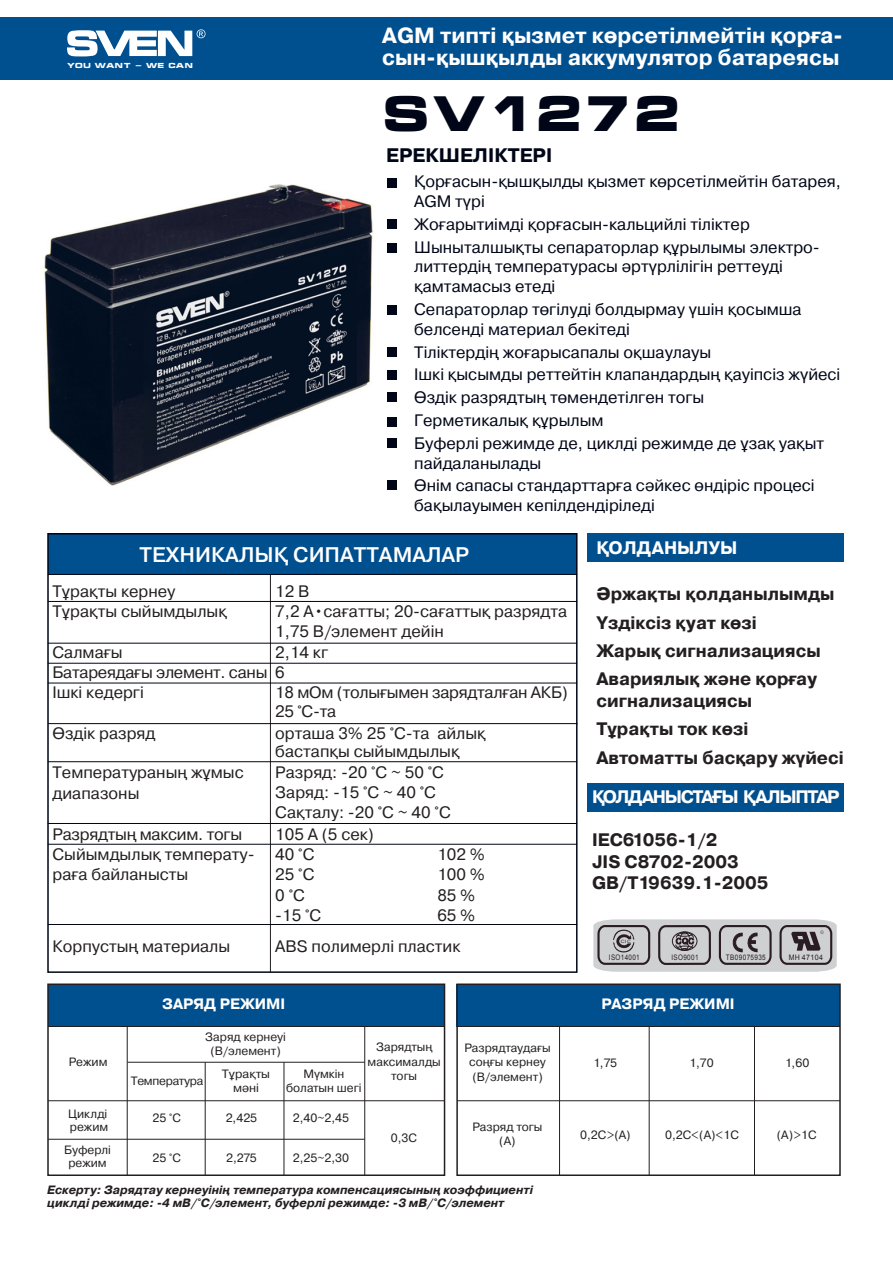
<style>
.page{position:relative;width:893px;height:1263px;background:#fff}
.page>*{position:absolute;margin:0;border:0;box-sizing:border-box;transform-origin:0 0}
.t1{font:700 48.6px "Micra";color:#000617}
.t2{font:700 21.9px/22.6px "Pragmatica";color:#fff}
.t3{font:500 21.15px "Pragmatica";color:#fff}
.t4{font:700 19.5px "Pragmatica";color:#000617}
.t5{font:700 18px/28.3px "Pragmatica";color:#231f20}
.t6{font:700 18px "Pragmatica";letter-spacing:-.075em;color:#fff}
.t7{font:700 18px "Pragmatica";color:#fff}
.t8{font:16.5px/22.8px "Pragmatica";color:#000617}
.t9{font:16.5px/20.2px "Pragmatica";color:#231f20}
.t10{font:700 15px "Pragmatica";color:#fff}
.t11{font:12px/14.4px "Pragmatica";color:#231f20;text-align:center}
.t12{font:italic 700 12px/12.9px "Pragmatica";color:#231f20}
.t13{font:12px "Pragmatica";letter-spacing:-.02em;color:#231f20}
.t14{font:7.65px "Arial";letter-spacing:.055em;color:#2a1d22;scale:.83 1}
.t15{font:7.5px "Arial";letter-spacing:.055em;color:#2a1d22;scale:.84 1}
.t16{font:7.5px "Arial";letter-spacing:.055em;color:#2a1d22;scale:.93 1}
.t17{font:700 7.05px "Micra";color:#fff;scale:1.04 1}
.t18{font:4.5px "Arial";color:#2a1d22;scale:1.11 1}
</style>
<div class="page">
<img style="left:44px;top:184px;width:329px;height:302px">
<div style="left:388px;top:178px;width:9px;height:9px;background:#000617"></div>
<div style="left:388px;top:220px;width:9px;height:9px;background:#000617"></div>
<div style="left:388px;top:243px;width:9px;height:9px;background:#000617"></div>
<div style="left:388px;top:305px;width:9px;height:9px;background:#000617"></div>
<div style="left:388px;top:480px;width:9px;height:9px;background:#000617"></div>
<div style="left:388px;top:370px;width:9px;height:10px;background:#000617"></div>
<div style="left:388px;top:392px;width:9px;height:10px;background:#000617"></div>
<div style="left:388px;top:347px;width:9px;height:10px;background:#000617"></div>
<div style="left:388px;top:438px;width:9px;height:10px;background:#000617"></div>
<div style="left:388px;top:417px;width:9px;height:9px;background:#000617"></div>
<hr style="left:270px;top:563px;width:1px;height:409px;background:#231f20">
<hr style="left:649px;top:1026px;width:1px;height:149px;background:#231f20">
<hr style="left:754px;top:1026px;width:1px;height:149px;background:#231f20">
<div style="left:49px;top:534px;width:528px;height:40px;background:#004f8f"></div>
<div style="left:587px;top:534px;width:256px;height:28px;background:#004f8f"></div>
<div style="left:47px;top:533px;width:531px;height:440px;border:2px solid #000617"></div>
<div style="left:587px;top:783px;width:256px;height:28px;background:#004f8f"></div>
<svg style="left:593px;top:919px;width:244px;height:53px;background:#b1b0b2"></svg>
<div style="left:48px;top:984px;width:396px;height:42px;background:#004f8f"></div>
<div style="left:457px;top:984px;width:383px;height:42px;background:#004f8f"></div>
<div style="left:47px;top:983px;width:398px;height:193px;border:2px solid #231f20"></div>
<div style="left:456px;top:983px;width:385px;height:193px;border:2px solid #231f20"></div>
<hr style="left:127px;top:1026px;width:1px;height:149px;background:#231f20">
<hr style="left:559px;top:1026px;width:1px;height:149px;background:#231f20">
<hr style="left:48px;top:1100px;width:396px;height:1px;background:#231f20">
<hr style="left:48px;top:1026px;width:396px;height:1px;background:#231f20">
<hr style="left:127px;top:1062px;width:238px;height:1px;background:#231f20">
<hr style="left:48px;top:1139px;width:317px;height:1px;background:#231f20">
<hr style="left:364px;top:1026px;width:1px;height:149px;background:#231f20">
<hr style="left:205px;top:1062px;width:1px;height:113px;background:#231f20">
<hr style="left:284px;top:1062px;width:1px;height:113px;background:#231f20">
<hr style="left:457px;top:1100px;width:383px;height:1px;background:#231f20">
<hr style="left:457px;top:1026px;width:383px;height:1px;background:#231f20">
<hr style="left:48px;top:574px;width:529px;height:1px;background:#000617">
<hr style="left:48px;top:643px;width:529px;height:1px;background:#000617">
<hr style="left:48px;top:663px;width:529px;height:1px;background:#000617">
<hr style="left:48px;top:683px;width:529px;height:1px;background:#000617">
<hr style="left:48px;top:823px;width:529px;height:1px;background:#000617">
<hr style="left:48px;top:761px;width:529px;height:1px;background:#000617">
<hr style="left:48px;top:844px;width:529px;height:1px;background:#000617">
<hr style="left:48px;top:924px;width:529px;height:1px;background:#000617">
<hr style="left:48px;top:601px;width:529px;height:1px;background:#000617">
<hr style="left:48px;top:723px;width:529px;height:1px;background:#000617">
<div style="left:0;top:17px;width:893px;height:63px;background:#004f8f"></div>
<svg style="left:67px;top:29px;width:138px;height:27px"></svg>
<p class="t17" style="left:67px;top:62px;width:123px">YOU WANT - WE CAN</p>
<h2 class="t2" style="left:382px;top:24px;width:462px">AGM типті қызмет көрсетілмейтін қорға&shy;сын-қышқылды аккумулятор батареясы</h2>
<h1 class="t1" style="left:382px;top:88px;width:302px">SV1272</h1>
<p class="t4" style="left:386px;top:143px;width:168px">ЕРЕКШЕЛІКТЕРІ</p>
<p class="t8" style="left:414px;top:172px;width:428px;line-height:19.8px">Қорғасын-қышқылды қызмет көрсетілмейтін батарея,<br>AGM түрі</p>
<p class="t8" style="left:414px;top:213px;width:407px">Жоғарытиімді қорғасын-кальцийлі тіліктер<br>Шыныталшықты сепараторлар құрылымы электро-</p>
<p class="t8" style="left:414px;top:257px;width:370px;line-height:19.8px">литтердің температурасы әртүрлілігін реттеуді қамтамасыз етеді</p>
<p class="t8" style="left:414px;top:300px;width:389px;line-height:19.8px">Сепараторлар төгілуді болдырмау үшін қосымша белсенді материал бекітеді</p>
<p class="t8" style="left:414px;top:341px;width:428px">Тіліктердің жоғарысапалы оқшаулауы<br>Ішкі қысымды реттейтін клапандардың қауіпсіз жүйесі Өздік разрядтың төмендетілген тогы<br>Герметикалық құрылым<br>Буферлі режимде де, циклді режимде де ұзақ уақыт</p>
<p class="t8" style="left:414px;top:452px;width:402px">пайдаланылады<br>Өнім сапасы стандарттарға сәйкес өндіріс процесі</p>
<p class="t8" style="left:414px;top:494px;width:242px">бақылауымен кепілдендіріледі</p>
<p class="t3" style="left:140px;top:541px;width:331px">ТЕХНИКАЛЫҚ СИПАТТАМАЛАР</p>
<p class="t7" style="left:596px;top:536px;width:143px">ҚОЛДАНЫЛУЫ</p>
<p class="t5" style="left:596px;top:580px;width:240px">Әржақты қолданылымды<br>Үздіксіз қуат көзі<br>Жарық сигнализациясы<br>Авариялық және қорғау</p>
<p class="t5" style="left:596px;top:687px;width:249px">сигнализациясы<br>Тұрақты ток көзі<br>Автоматты басқару жүйесі</p>
<p class="t6" style="left:592px;top:785px;width:249px">ҚОЛДАНЫСТАҒЫ ҚАЛЫПТАР</p>
<p class="t5" style="left:592px;top:829px;width:178px;line-height:21.6px">IEC61056-1/2<br>JIS C8702-2003<br>GB/T19639.1-2005</p>
<p class="t9" style="left:275px;top:581px;width:294px">12 В<br>7,2 А•сағатты; 20-сағаттық разрядта<br>1,75 В/элемент дейін<br>2,14 кг<br>6<br>18 мOм (толығымен зарядталған АКБ)</p>
<p class="t9" style="left:275px;top:701px;width:212px;line-height:21.8px">25 °C-та<br>орташа 3% 25 °С-та айлық</p>
<p class="t9" style="left:275px;top:742px;width:186px">бастапқы сыйымдылық<br>Разряд: -20 °C ~ 50 °C<br>Заряд: -15 °C ~ 40 °C<br>Сақталу: -20 °C ~ 40 °C</p>
<p class="t9" style="left:275px;top:824px;width:100px">105 A (5 сек)<br>40 °C</p>
<p class="t9" style="left:52px;top:581px;width:176px">Тұрақты кернеу<br>Тұрақты сыйымдылық</p>
<p class="t9" style="left:52px;top:642px;width:216px">Салмағы<br>Батареядағы элемент. саны<br>Ішкі кедергі</p>
<p class="t9" style="left:52px;top:723px;width:104px">Өздік разряд</p>
<p class="t9" style="left:52px;top:763px;width:193px">Температураның жұмыс диапазоны</p>
<p class="t9" style="left:52px;top:824px;width:204px">Разрядтың максим. тогы<br>Сыйымдылық температу&shy;раға байланысты</p>
<p class="t9" style="left:437px;top:845px;width:49px">102 %</p>
<p class="t9" style="left:275px;top:865px;width:41px">25 °C</p>
<p class="t9" style="left:437px;top:865px;width:49px">100 %</p>
<p class="t9" style="left:275px;top:885px;width:31px">0 °C</p>
<p class="t9" style="left:437px;top:885px;width:40px">85 %</p>
<p class="t9" style="left:275px;top:905px;width:48px">-15 °C</p>
<p class="t9" style="left:275px;top:900px;width:202px;line-height:30.8px;text-indent:162px">65 %<br>ABS полимерлі пластик</p>
<p class="t18" style="left:621px;top:938px;width:10px">CIC</p>
<p class="t14" style="left:609px;top:952px;width:39px">ISO14001</p>
<p class="t15" style="left:671px;top:952px;width:34px">ISO9001</p>
<p class="t15" style="left:726px;top:953px;width:49px">TB09075935</p>
<p class="t16" style="left:789px;top:953px;width:38px">MH 47104</p>
<p class="t9" style="left:52px;top:936px;width:179px">Корпустың материалы</p>
<p class="t11" style="left:69px;top:1055px;width:40px">Режим</p>
<p class="t10" style="left:162px;top:994px;width:125px">ЗАРЯД РЕЖИМІ</p>
<p class="t10" style="left:602px;top:994px;width:135px">РАЗРЯД РЕЖИМІ</p>
<p class="t11" style="left:205px;top:1030px;width:82px">Заряд кернеуі (В/элемент)</p>
<p class="t11" style="left:368px;top:1040px;width:75px">Зарядтың максималды тогы</p>
<p class="t11" style="left:222px;top:1067px;width:50px">Тұрақты мәні</p>
<p class="t13" style="left:131px;top:1074px;width:74px">Tемпература</p>
<p class="t11" style="left:286px;top:1067px;width:77px">Мүмкін болатын шегі</p>
<p class="t11" style="left:464px;top:1041px;width:88px">Разрядтаудағы соңғы кернеу (В/элемент)</p>
<p class="t11" style="left:593px;top:1056px;width:25px">1,75</p>
<p class="t11" style="left:690px;top:1056px;width:26px">1,70</p>
<p class="t11" style="left:785px;top:1056px;width:26px">1,60</p>
<p class="t11" style="left:68px;top:1108px;width:42px;line-height:12.8px;text-align:left">Циклді режим</p>
<p class="t11" style="left:64px;top:1144px;width:48px;line-height:12.8px">Буферлі режим</p>
<p class="t11" style="left:293px;top:1111px;width:58px">2,40~2,45</p>
<p class="t11" style="left:293px;top:1151px;width:58px">2,25~2,30</p>
<p class="t12" style="left:47px;top:1183px;width:487px">Ескерту: Зарядтау кернеуінің температура компенсациясының коэффициенті циклді режимде: -4 мВ/°C/элемент, буферлі режимде: -3 мВ/°C/элемент</p>
<p class="t11" style="left:152px;top:1111px;width:30px">25 °C</p>
<p class="t11" style="left:152px;top:1151px;width:30px">25 °C</p>
<p class="t11" style="left:226px;top:1111px;width:33px">2,425</p>
<p class="t11" style="left:472px;top:1120px;width:71px">Разряд тогы (A)</p>
<p class="t11" style="left:391px;top:1131px;width:28px">0,3C</p>
<p class="t11" style="left:226px;top:1151px;width:32px">2,275</p>
<p class="t11" style="left:580px;top:1128px;width:52px">0,2C&gt;(A)</p>
<p class="t11" style="left:665px;top:1128px;width:75px">0,2C&lt;(A)&lt;1C</p>
<p class="t11" style="left:777px;top:1128px;width:41px">(A)&gt;1C</p>
</div>
